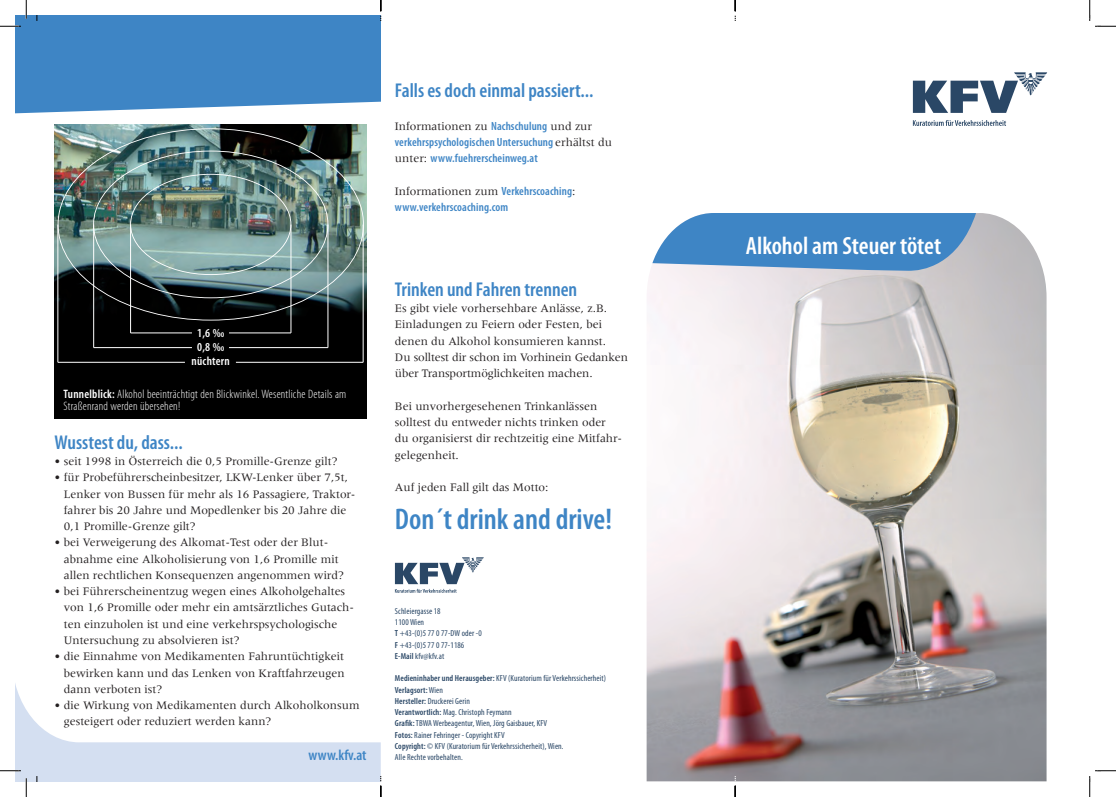
<style>
.page{position:relative;width:1116px;height:797px;background:#fff}
.page>*{position:absolute;margin:0;border:0;box-sizing:border-box;transform-origin:0 0}
.t1{font:600 condensed 30px "Myriad Pro";color:#3e85c5}
.t2{font:600 condensed 25px "Myriad Pro";color:#fff}
.t3{font:600 condensed 20px "Myriad Pro";color:#3e85c5}
.t4{font:600 condensed 15px "Myriad Pro";color:#3e85c5}
.t5{font:300 condensed 12.25px/12.2px "Myriad Pro";letter-spacing:.02em;color:#fff}
.t6{font:600 condensed 12.25px/14.1px "Myriad";letter-spacing:.02em;color:#fff;text-align:center}
.t7{font:11.88px/16.2px "Meridien LT Std";color:#231f20}
.t8{font:600 condensed 11.88px/16.2px "Myriad Pro";letter-spacing:.01em;color:#3e85c5}
.t9{font:condensed 8.75px/11.2px "Myriad Pro";letter-spacing:.01em;color:#2a4766}
.s1{font-family:"Myriad";font-weight:600}
.s2{font-family:"Myriad Pro";font-weight:600;font-stretch:condensed;color:#3e85c5}
.s3{font-family:"Meridien LT Std";font-weight:400;font-stretch:normal;color:#231f20}
.s4{font-weight:600}
</style>
<div class="page">
<svg style="left:16px;top:687px;width:365px;height:94px"></svg>
<svg style="left:16px;top:16px;width:365px;height:98px;background:#4a8dc8"></svg>
<img style="left:646px;top:213px;width:400px;height:568px">
<svg style="left:650px;top:213px;width:326px;height:58px;background:#5994ca"></svg>
<img style="left:55px;top:125px;width:311px;height:294px">
<img style="left:58px;top:128px;width:306px;height:192px">
<hr style="left:58px;top:224px;width:1px;height:138px;background:#fff">
<hr style="left:58px;top:362px;width:127px;height:1px;background:#fff">
<hr style="left:363px;top:224px;width:1px;height:138px;background:#fff">
<hr style="left:236px;top:362px;width:127px;height:1px;background:#fff">
<hr style="left:93px;top:224px;width:1px;height:123px;background:#fff">
<hr style="left:94px;top:347px;width:98px;height:1px;background:#fff">
<hr style="left:130px;top:224px;width:1px;height:109px;background:#fff">
<hr style="left:131px;top:333px;width:61px;height:1px;background:#fff">
<hr style="left:291px;top:224px;width:1px;height:109px;background:#fff">
<hr style="left:229px;top:333px;width:62px;height:1px;background:#fff">
<hr style="left:328px;top:224px;width:1px;height:123px;background:#fff">
<hr style="left:229px;top:347px;width:99px;height:1px;background:#fff">
<svg style="left:912px;top:120px;width:94px;height:6px"></svg>
<svg style="left:912px;top:72px;width:135px;height:41px"></svg>
<svg style="left:395px;top:557px;width:89px;height:36px"></svg>
<svg style="left:0;top:25px;width:21px;height:2px"></svg>
<svg style="left:0;top:770px;width:21px;height:1px"></svg>
<svg style="left:25px;top:0;width:2px;height:19px"></svg>
<svg style="left:25px;top:778px;width:2px;height:19px"></svg>
<svg style="left:1089px;top:0;width:26px;height:27px"></svg>
<svg style="left:1089px;top:770px;width:26px;height:27px"></svg>
<svg style="left:380px;top:0;width:1px;height:21px"></svg>
<svg style="left:380px;top:776px;width:1px;height:21px"></svg>
<svg style="left:734px;top:0;width:2px;height:21px"></svg>
<svg style="left:734px;top:776px;width:2px;height:21px"></svg>
<p class="t6" style="left:192px;top:326px;width:40px">1,6 ‰<br>0,8 ‰ nüchtern</p>
<p class="t5" style="left:64px;top:388px;width:284px"><span class="s1">Tunnelblick:</span> Alkohol beeinträchtigt den Blickwinkel. Wesentliche Details am<br>Straßenrand werden übersehen!</p>
<h3 class="t3" style="left:55px;top:431px;width:130px">Wusstest du, dass...</h3>
<p class="t7" style="left:55px;top:453px;width:284px">• seit 1998 in Österreich die 0,5 Promille-Grenze gilt?</p>
<p class="t7" style="left:64px;top:469px;width:293px;text-indent:-9px">• für Probeführerscheinbesitzer, LKW-Lenker über 7,5t, Lenker von Bussen für mehr als 16 Passagiere, Traktor&shy;fahrer bis 20 Jahre und Mopedlenker bis 20 Jahre die 0,1 Promille-Grenze gilt?</p>
<p class="t7" style="left:64px;top:534px;width:282px;text-indent:-9px">• bei Verweigerung des Alkomat-Test oder der Blut&shy;abnahme eine Alkoholisierung von 1,6 Promille mit allen rechtlichen Konsequenzen angenommen wird?</p>
<p class="t7" style="left:64px;top:583px;width:292px;text-indent:-9px">• bei Führerscheinentzug wegen eines Alkoholgehaltes von 1,6 Promille oder mehr ein amtsärztliches Gutach&shy;ten einzuholen ist und eine verkehrspsychologische Untersuchung zu absolvieren ist?</p>
<p class="t7" style="left:64px;top:648px;width:282px;text-align:justify;text-indent:-9px">• die Einnahme von Medikamenten Fahruntüchtigkeit bewirken kann und das Lenken von Kraftfahrzeugen dann verboten ist?</p>
<p class="t7" style="left:64px;top:697px;width:297px;text-indent:-9px">• die Wirkung von Medikamenten durch Alkoholkonsum gesteigert oder reduziert werden kann?</p>
<p class="t4" style="left:308px;top:747px;width:60px">www.kfv.at</p>
<h3 class="t3" style="left:395px;top:79px;width:200px">Falls es doch einmal passiert...</h3>
<p class="t7" style="left:395px;top:118px;width:199px">Informationen zu <span class="s2">Nachschulung</span> und zur</p>
<p class="t8" style="left:395px;top:134px;width:218px">verkehrspsychologischen Untersuchung <span class="s3">erhältst du unter:</span> www.fuehrerscheinweg.at</p>
<p class="t7" style="left:395px;top:183px;width:182px">Informationen zum <span class="s2">Verkehrscoaching</span>:</p>
<p class="t8" style="left:395px;top:199px;width:115px">www.verkehrscoaching.com</p>
<h3 class="t3" style="left:395px;top:278px;width:184px">Trinken und Fahren trennen</h3>
<p class="t7" style="left:395px;top:300px;width:234px">Es gibt viele vorhersehbare Anlässe, z.B.<br>Einladungen zu Feiern oder Festen, bei denen du Alkohol konsumieren kannst.<br>Du solltest dir schon im Vorhinein Gedanken über Transportmöglichkeiten machen.</p>
<p class="t7" style="left:395px;top:398px;width:228px">Bei unvorhergesehenen Trinkanlässen solltest du entweder nichts trinken oder du organisierst dir rechtzeitig eine Mitfahr&shy;gelegenheit.</p>
<p class="t7" style="left:395px;top:479px;width:155px">Auf jeden Fall gilt das Motto:</p>
<h1 class="t1" style="left:395px;top:502px;width:219px">Don´t drink and drive!</h1>
<p class="t9" style="left:395px;top:605px;width:88px">Schleiergasse 18<br>1100 Wien<br><span class="s4">T</span> +43-(0)5 77 0 77-DW oder -0<br><span class="s4">F</span> +43-(0)5 77 0 77-1186<br><span class="s4">E-Mail</span> kfv@kfv.at</p>
<p class="t9" style="left:395px;top:672px;width:213px"><span class="s4">Medieninhaber und Herausgeber:</span> KFV (Kuratorium für Verkehrssicherheit)<br><span class="s4">Verlagsort:</span> Wien<br><span class="s4">Hersteller:</span> Druckerei Gerin<br><span class="s4">Verantwortlich:</span> Mag. Christoph Feymann<br><span class="s4">Grafik:</span> TBWA Werbeagentur, Wien, Jörg Gaisbauer, KFV<br><span class="s4">Fotos:</span> Rainer Fehringer - Copyright KFV<br><span class="s4">Copyright:</span> © KFV (Kuratorium für Verkehrssicherheit), Wien.<br>Alle Rechte vorbehalten.</p>
<h2 class="t2" style="left:746px;top:232px;width:197px">Alkohol am Steuer tötet</h2>
</div>
